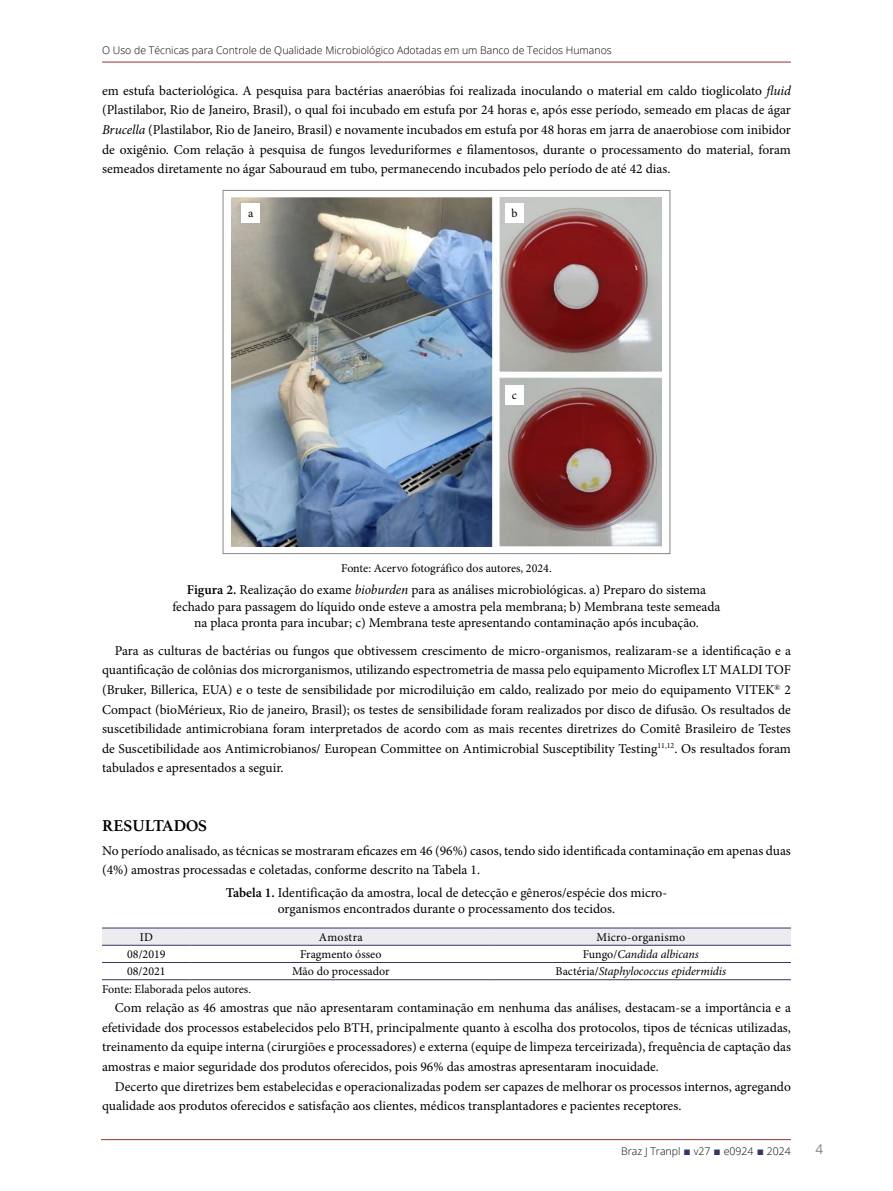
<style>
.page{position:relative;width:893px;height:1191px;background:#fff}
.page>*{position:absolute;margin:0;border:0;box-sizing:border-box;transform-origin:0 0}
.t1{font:700 16.5px "Athelas";color:#000}
.t2{font:13.5px/19.5px "Minion Pro";color:#000;text-align:justify}
.t3{font:13.5px "Open Sans";color:#878787}
.t4{font:12px "Minion Pro";color:#000}
.t5{font:italic 12px "Minion Pro";letter-spacing:-.005em;color:#000}
.t6{font:12px "Minion Pro";letter-spacing:.02em;color:#000}
.t7{font:12px "Minion Pro";letter-spacing:.025em;color:#000}
.t8{font:300 10.5px "Open Sans";color:#000}
.s1{font-style:italic}
.s2{font-weight:600}
.s3{font-style:normal}
.s4{font-family:"Times New Roman";font-weight:400;font-size:12px;color:#353666}
</style>
<div class="page">
<hr style="left:102px;top:62px;width:689px;height:1px;background:#9b3134">
<hr style="left:101px;top:1139px;width:690px;height:1px;background:#9b3134">
<img style="left:231px;top:198px;width:431px;height:348px">
<div style="left:242px;top:203px;width:18px;height:20px;background:#fff"></div>
<div style="left:505px;top:203px;width:19px;height:20px;background:#fff"></div>
<div style="left:505px;top:385px;width:19px;height:20px;background:#fff"></div>
<svg style="left:102px;top:928px;width:689px;height:17px;background:#e2e2e9"></svg>
<hr style="left:102px;top:927px;width:89px;height:1px;background:#353666">
<hr style="left:191px;top:927px;width:300px;height:1px;background:#353666">
<hr style="left:491px;top:927px;width:300px;height:1px;background:#353666">
<hr style="left:102px;top:945px;width:89px;height:1px;background:#353666">
<hr style="left:191px;top:945px;width:300px;height:1px;background:#353666">
<hr style="left:491px;top:945px;width:300px;height:1px;background:#353666">
<hr style="left:102px;top:962px;width:89px;height:1px;background:#353666">
<hr style="left:191px;top:962px;width:300px;height:1px;background:#353666">
<hr style="left:491px;top:962px;width:300px;height:1px;background:#353666">
<hr style="left:102px;top:979px;width:89px;height:1px;background:#353666">
<hr style="left:191px;top:979px;width:300px;height:1px;background:#353666">
<hr style="left:491px;top:979px;width:300px;height:1px;background:#353666">
<p class="t8" style="left:102px;top:43px;width:511px">O Uso de Técnicas para Controle de Qualidade Microbiológico Adotadas em um Banco de Tecidos Humanos</p>
<p class="t2" style="left:102px;top:81px;width:690px">em estufa bacteriológica. A pesquisa para bactérias anaeróbias foi realizada inoculando o material em caldo tioglicolato <span class="s1">fluid </span>(Plastilabor, Rio de Janeiro, Brasil), o qual foi incubado em estufa por 24 horas e, após esse período, semeado em placas de ágar <span class="s1">Brucella</span> (Plastilabor, Rio de Janeiro, Brasil) e novamente incubados em estufa por 48 horas em jarra de anaerobiose com inibidor de oxigênio. Com relação à pesquisa de fungos leveduriformes e filamentosos, durante o processamento do material, foram semeados diretamente no ágar Sabouraud em tubo, permanecendo incubados pelo período de até 42 dias.</p>
<p class="t4" style="left:248px;top:205px;width:7px">a</p>
<p class="t4" style="left:511px;top:205px;width:8px">b</p>
<p class="t4" style="left:512px;top:387px;width:7px">c</p>
<p class="t4" style="left:341px;top:560px;width:212px">Fonte: Acervo fotográfico dos autores, 2024.</p>
<p class="t2" style="left:172px;top:582px;width:550px;line-height:16.2px;text-align:center"><span class="s2">Figura 2.</span> Realização do exame <span class="s1">bioburden</span> para as análises microbiológicas. a) Preparo do sistema fechado para passagem do líquido onde esteve a amostra pela membrana; b) Membrana teste semeada na placa pronta para incubar; c) Membrana teste apresentando contaminação após incubação.</p>
<p class="t2" style="left:102px;top:641px;width:690px;text-indent:13px">Para as culturas de bactérias ou fungos que obtivessem crescimento de micro-organismos, realizaram-se a identificação e a quantificação de colônias dos microrganismos, utilizando espectrometria de massa pelo equipamento Microflex LT MALDI TOF (Bruker, Billerica, EUA) e o teste de sensibilidade por microdiluição em caldo, realizado por meio do equipamento VITEK<sup>®</sup> 2<br>Compact (bioMérieux, Rio de janeiro, Brasil); os testes de sensibilidade foram realizados por disco de difusão. Os resultados de suscetibilidade antimicrobiana foram interpretados de acordo com as mais recentes diretrizes do Comitê Brasileiro de Testes de Suscetibilidade aos Antimicrobianos/ European Committee on Antimicrobial Susceptibility Testing<sup>11,12</sup>. Os resultados foram tabulados e apresentados a seguir.</p>
<p class="t1" style="left:102px;top:812px;width:107px">RESULTADOS</p>
<p class="t2" style="left:102px;top:840px;width:690px">No período analisado, as técnicas se mostraram eficazes em 46 (96%) casos, tendo sido identificada contaminação em apenas duas (4%) amostras processadas e coletadas, conforme descrito na Tabela 1.</p>
<p class="t2" style="left:226px;top:884px;width:443px;line-height:16.2px;text-align:center"><span class="s2">Tabela 1.</span> Identificação da amostra, local de detecção e gêneros/espécie dos micro&shy;organismos encontrados durante o processamento dos tecidos.</p>
<p class="t4" style="left:140px;top:929px;width:15px">ID</p>
<p class="t7" style="left:319px;top:929px;width:45px">Amostra</p>
<p class="t6" style="left:596px;top:929px;width:90px">Micro-organismo</p>
<p class="t4" style="left:127px;top:946px;width:40px">08/2019</p>
<p class="t4" style="left:300px;top:946px;width:83px">Fragmento ósseo</p>
<p class="t5" style="left:583px;top:946px;width:118px"><span class="s3">Fungo/</span>Candida albicans</p>
<p class="t4" style="left:127px;top:963px;width:40px">08/2021</p>
<p class="t4" style="left:292px;top:963px;width:99px">Mão do processador</p>
<p class="t5" style="left:555px;top:963px;width:172px"><span class="s3">Bactéria/</span>Staphylococcus epidermidis</p>
<p class="t4" style="left:102px;top:981px;width:151px">Fonte: Elaborada pelos autores.</p>
<p class="t2" style="left:102px;top:998px;width:690px;text-indent:13px">Com relação as 46 amostras que não apresentaram contaminação em nenhuma das análises, destacam-se a importância e a efetividade dos processos estabelecidos pelo BTH, principalmente quanto à escolha dos protocolos, tipos de técnicas utilizadas, treinamento da equipe interna (cirurgiões e processadores) e externa (equipe de limpeza terceirizada), frequência de captação das amostras e maior seguridade dos produtos oferecidos, pois 96% das amostras apresentaram inocuidade.</p>
<p class="t2" style="left:102px;top:1076px;width:690px;text-indent:13px">Decerto que diretrizes bem estabelecidas e operacionalizadas podem ser capazes de melhorar os processos internos, agregando qualidade aos produtos oferecidos e satisfação aos clientes, médicos transplantadores e pacientes receptores.</p>
<p class="t8" style="left:621px;top:1144px;width:171px">Braz J Tranpl <span class="s4">■</span> v27 <span class="s4">■</span> e0924 <span class="s4">■</span> 2024</p>
<p class="t3" style="left:816px;top:1139px;width:9px">4</p>
</div>
